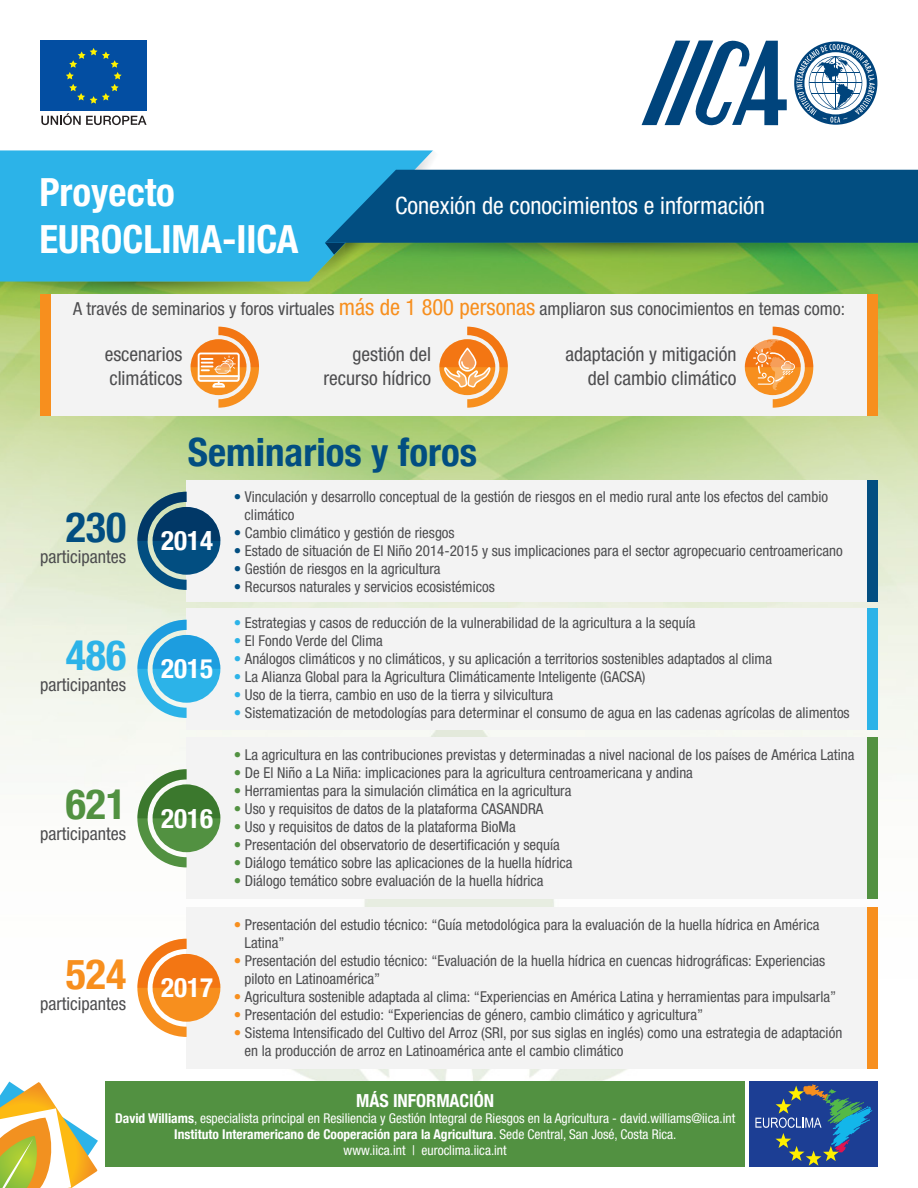
<style>
.page{position:relative;width:918px;height:1188px;background:#fff}
.page>*{position:absolute;margin:0;border:0;box-sizing:border-box;transform-origin:0 0}
.t1{font:700 condensed 42px "Helvetica Neue";color:#024e81}
.t2{font:700 condensed 42px "Helvetica Neue";color:#2cb3e8}
.t3{font:700 condensed 42px "Helvetica Neue";color:#529141}
.t4{font:700 condensed 42px "Helvetica Neue";color:#f78f1e}
.t5{font:700 condensed 39px/46.8px "Helvetica Neue";color:#fff}
.t6{font:700 condensed 39px "Helvetica Neue";color:#024e81}
.t7{font:700 condensed 27px "Helvetica Neue";color:#fff}
.t8{font:condensed 24px "Helvetica Neue";color:#fff}
.t9{font:condensed 19.5px/23.4px "Helvetica Neue";color:#4d4d4f;text-align:right}
.t10{font:condensed 18px "Helvetica Neue";color:#4d4d4f}
.t11{font:700 condensed 18px "Helvetica Neue";color:#fff}
.t12{font:condensed 15px/18px "Helvetica Neue";color:#4d4d4f}
.t13{font:condensed 13.5px/16.2px "Helvetica Neue";color:#fff;text-align:center}
.s1{font-size:22.5px;color:#f78f1e}
.s2{color:#024e81}
.s3{color:#2cb3e8}
.s4{color:#529141}
.s5{color:#f78f1e}
.s6{font-weight:700}
</style>
<div class="page">
<img style="left:0;top:302px;width:918px;height:780px">
<svg style="left:0;top:150px;width:918px;height:152px;background:#41989e"></svg>
<svg style="left:0;top:1082px;width:98px;height:106px"></svg>
<div style="left:105px;top:1082px;width:640px;height:85px;background:#529141"></div>
<div style="left:749px;top:1082px;width:129px;height:85px;background:#1c3e94"></div>
<svg style="left:755px;top:1084px;width:117px;height:82px"></svg>
<div style="left:51px;top:294px;width:825px;height:122px;background:#f3f3f3"></div>
<div style="left:40px;top:294px;width:11px;height:122px;background:#f78f1e"></div>
<div style="left:867px;top:294px;width:11px;height:122px;background:#f78f1e"></div>
<svg style="left:191px;top:327px;width:68px;height:81px"></svg>
<svg style="left:439px;top:327px;width:69px;height:81px"></svg>
<svg style="left:745px;top:327px;width:68px;height:81px"></svg>
<div style="left:186px;top:480px;width:681px;height:122px;background:#f3f3f3"></div>
<div style="left:867px;top:480px;width:11px;height:122px;background:#024e81"></div>
<svg style="left:137px;top:492px;width:83px;height:98px"></svg>
<div style="left:186px;top:608px;width:681px;height:122px;background:#f3f3f3"></div>
<div style="left:867px;top:608px;width:11px;height:122px;background:#2cb3e8"></div>
<svg style="left:137px;top:620px;width:83px;height:98px"></svg>
<div style="left:186px;top:737px;width:681px;height:162px;background:#f3f3f3"></div>
<div style="left:867px;top:737px;width:11px;height:162px;background:#529141"></div>
<svg style="left:137px;top:769px;width:83px;height:98px"></svg>
<div style="left:186px;top:907px;width:681px;height:162px;background:#f3f3f3"></div>
<div style="left:867px;top:907px;width:11px;height:162px;background:#f78f1e"></div>
<svg style="left:137px;top:939px;width:83px;height:98px"></svg>
<svg style="left:642px;top:40px;width:145px;height:86px"></svg>
<svg style="left:794px;top:41px;width:83px;height:84px"></svg>
<div style="left:41px;top:41px;width:106px;height:70px;background:#034ea2"></div>
<svg style="left:66px;top:48px;width:56px;height:56px"></svg>
<svg style="left:41px;top:113px;width:106px;height:12px"></svg>
<h2 class="t5" style="left:39px;top:169px;width:261px">Proyecto<br>EUROCLIMA-IICA</h2>
<h3 class="t8" style="left:395px;top:192px;width:372px">Conexión de conocimientos e información</h3>
<p class="t10" style="left:73px;top:298px;width:773px">A través de seminarios y foros virtuales <span class="s1">más de 1 800 personas</span> ampliaron sus conocimientos en temas como:</p>
<h3 class="t9" style="left:105px;top:343px;width:79px;text-align:left">escenarios climáticos</h3>
<h3 class="t9" style="left:324px;top:343px;width:109px">gestión del recurso hídrico</h3>
<h3 class="t9" style="left:565px;top:343px;width:173px">adaptación y mitigación del cambio climático</h3>
<h1 class="t1" style="left:66px;top:502px;width:62px">230</h1>
<p class="t10" style="left:40px;top:546px;width:87px">participantes</p>
<h1 class="t2" style="left:66px;top:630px;width:62px">486</h1>
<p class="t10" style="left:40px;top:674px;width:87px">participantes</p>
<h1 class="t3" style="left:66px;top:779px;width:62px">621</h1>
<p class="t10" style="left:40px;top:824px;width:87px">participantes</p>
<h1 class="t4" style="left:66px;top:949px;width:62px">524</h1>
<p class="t10" style="left:40px;top:993px;width:87px">participantes</p>
<h2 class="t6" style="left:188px;top:428px;width:291px">Seminarios y foros</h2>
<h3 class="t7" style="left:161px;top:524px;width:53px">2014</h3>
<h3 class="t7" style="left:161px;top:652px;width:53px">2015</h3>
<h3 class="t7" style="left:161px;top:802px;width:53px">2016</h3>
<h3 class="t7" style="left:161px;top:971px;width:53px">2017</h3>
<p class="t12" style="left:245px;top:488px;width:585px;text-indent:-11px"><span class="s2">•</span> Vinculación y desarrollo conceptual de la gestión de riesgos en el medio rural ante los efectos del cambio climático</p>
<p class="t12" style="left:234px;top:524px;width:222px"><span class="s2">•</span> Cambio climático y gestión de riesgos</p>
<p class="t12" style="left:234px;top:542px;width:610px"><span class="s2">•</span> Estado de situación de El Niño 2014-2015 y sus implicaciones para el sector agropecuario centroamericano</p>
<p class="t12" style="left:234px;top:560px;width:208px"><span class="s2">•</span> Gestión de riesgos en la agricultura</p>
<p class="t12" style="left:234px;top:578px;width:263px"><span class="s2">•</span> Recursos naturales y servicios ecosistémicos</p>
<p class="t12" style="left:234px;top:614px;width:463px"><span class="s3">•</span> Estrategias y casos de reducción de la vulnerabilidad de la agricultura a la sequía</p>
<p class="t12" style="left:234px;top:632px;width:151px"><span class="s3">•</span> El Fondo Verde del Clima</p>
<p class="t12" style="left:234px;top:650px;width:540px"><span class="s3">•</span> Análogos climáticos y no climáticos, y su aplicación a territorios sostenibles adaptados al clima</p>
<p class="t12" style="left:234px;top:668px;width:413px"><span class="s3">•</span> La Alianza Global para la Agricultura Climáticamente Inteligente (GACSA)</p>
<p class="t12" style="left:234px;top:686px;width:321px"><span class="s3">•</span> Uso de la tierra, cambio en uso de la tierra y silvicultura</p>
<p class="t12" style="left:234px;top:704px;width:617px"><span class="s3">•</span> Sistematización de metodologías para determinar el consumo de agua en las cadenas agrícolas de alimentos</p>
<p class="t12" style="left:234px;top:746px;width:622px"><span class="s4">•</span> La agricultura en las contribuciones previstas y determinadas a nivel nacional de los países de América Latina</p>
<p class="t12" style="left:234px;top:764px;width:461px"><span class="s4">•</span> De El Niño a La Niña: implicaciones para la agricultura centroamericana y andina</p>
<p class="t12" style="left:234px;top:782px;width:339px"><span class="s4">•</span> Herramientas para la simulación climática en la agricultura</p>
<p class="t12" style="left:234px;top:800px;width:311px"><span class="s4">•</span> Uso y requisitos de datos de la plataforma CASANDRA</p>
<p class="t12" style="left:234px;top:818px;width:283px"><span class="s4">•</span> Uso y requisitos de datos de la plataforma BioMa</p>
<p class="t12" style="left:234px;top:836px;width:328px"><span class="s4">•</span> Presentación del observatorio de desertificación y sequía</p>
<p class="t12" style="left:234px;top:854px;width:340px"><span class="s4">•</span> Diálogo temático sobre las aplicaciones de la huella hídrica</p>
<p class="t12" style="left:234px;top:872px;width:311px"><span class="s4">•</span> Diálogo temático sobre evaluación de la huella hídrica</p>
<p class="t12" style="left:245px;top:916px;width:576px;text-indent:-11px"><span class="s5">•</span> Presentación del estudio técnico: “Guía metodológica para la evaluación de la huella hídrica en América<br>Latina”</p>
<p class="t12" style="left:245px;top:952px;width:582px;text-indent:-11px"><span class="s5">•</span> Presentación del estudio técnico: “Evaluación de la huella hídrica en cuencas hidrográficas: Experiencias piloto en Latinoamérica”</p>
<p class="t12" style="left:234px;top:988px;width:604px"><span class="s5">•</span> Agricultura sostenible adaptada al clima: “Experiencias en América Latina y herramientas para impulsarla”</p>
<p class="t12" style="left:234px;top:1006px;width:471px"><span class="s5">•</span> Presentación del estudio: “Experiencias de género, cambio climático y agricultura”</p>
<p class="t12" style="left:245px;top:1024px;width:599px;text-indent:-11px"><span class="s5">•</span> Sistema Intensificado del Cultivo del Arroz (SRI, por sus siglas en inglés) como una estrategia de adaptación en la producción de arroz en Latinoamérica ante el cambio climático</p>
<p class="t11" style="left:356px;top:1089px;width:140px">MÁS INFORMACIÓN</p>
<p class="t13" style="left:115px;top:1110px;width:622px"><span class="s6">David Williams</span>, especialista principal en Resiliencia y Gestión Integral de Riesgos en la Agricultura - david.williams@iica.int<br><span class="s6">Instituto Interamericano de Cooperación para la Agricultura</span>. Sede Central, San José, Costa Rica.<br>www.iica.int | euroclima.iica.int</p>
</div>
